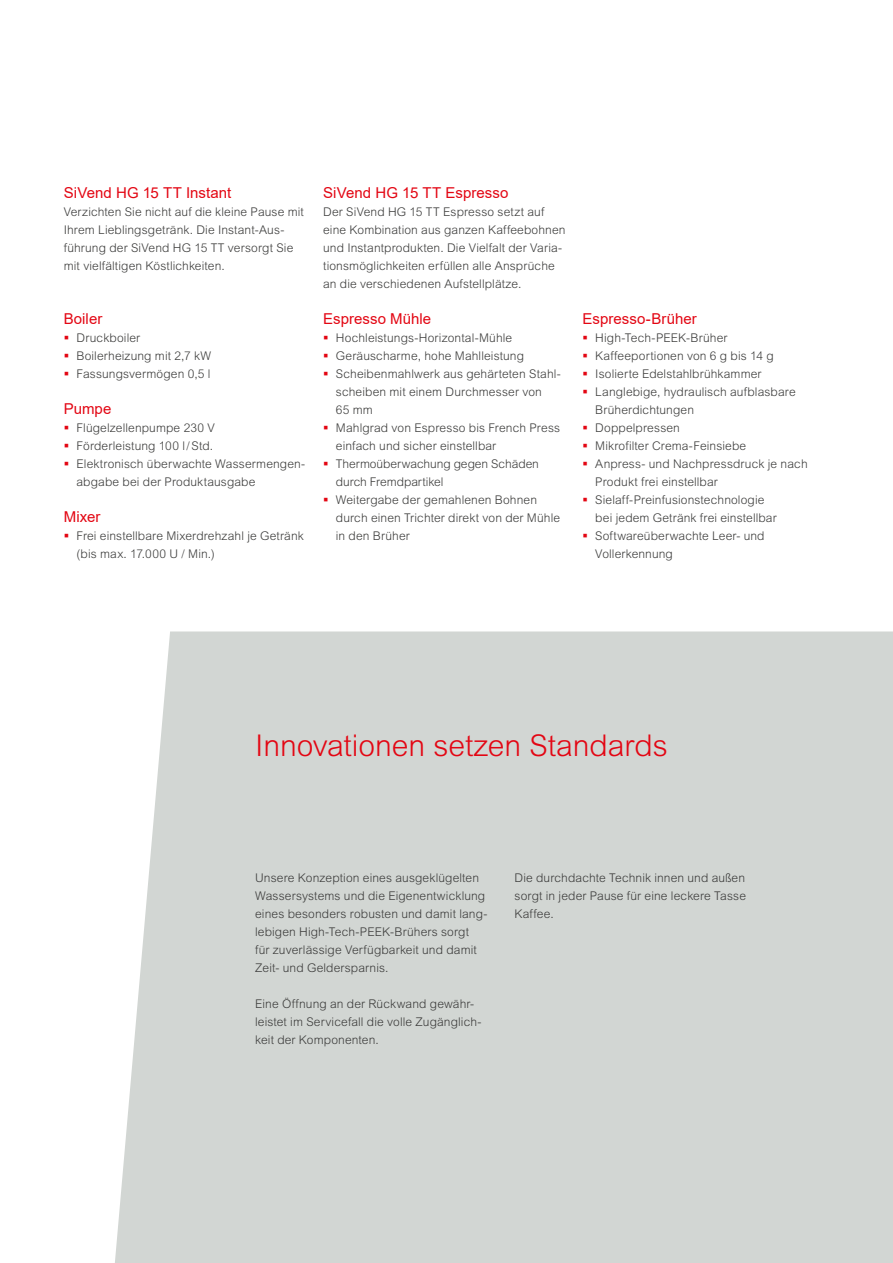
<style>
.page{position:relative;width:893px;height:1263px;background:#fff}
.page>*{position:absolute;margin:0;border:0;box-sizing:border-box;transform-origin:0 0}
.t1{font:300 30px "Arial MT Pro";color:#e30613}
.t2{font:15px "Arial";letter-spacing:.005em;color:#e30613}
.t3{font:300 12px/18px "Arial MT Pro";letter-spacing:.01em;color:#3c3c3b}
</style>
<div class="page">
<div style="left:115px;top:631px;width:778px;height:632px;background:#d2d6d3"></div>
<p class="t2" style="left:64px;top:187px;width:169px">SiVend HG 15 TT Instant</p>
<p class="t3" style="left:64px;top:203px;width:242px">Verzichten Sie nicht auf die kleine Pause mit Ihrem Lieblingsgetränk. Die Instant-Aus&shy;führung der SiVend HG 15 TT versorgt Sie mit vielfältigen Köstlichkeiten.</p>
<p class="t2" style="left:64px;top:313px;width:40px">Boiler</p>
<p class="t3" style="left:77px;top:329px;width:136px">Druckboiler<br>Boilerheizung mit 2,7 kW<br>Fassungsvermögen 0,5 l</p>
<p class="t2" style="left:64px;top:403px;width:49px">Pumpe</p>
<p class="t3" style="left:77px;top:419px;width:230px">Flügelzellenpumpe 230 V<br>Förderleistung 100 l / Std.<br>Elektronisch überwachte Wassermengen&shy;abgabe bei der Produktausgabe</p>
<p class="t2" style="left:64px;top:511px;width:38px">Mixer</p>
<p class="t3" style="left:77px;top:527px;width:229px">Frei einstellbare Mixerdrehzahl je Getränk (bis max. 17.000 U / Min.)</p>
<p class="t2" style="left:323px;top:187px;width:187px">SiVend HG 15 TT Espresso</p>
<p class="t3" style="left:323px;top:203px;width:244px">Der SiVend HG 15 TT Espresso setzt auf eine Kombination aus ganzen Kaffeebohnen und Instantprodukten. Die Vielfalt der Varia&shy;tionsmöglichkeiten erfüllen alle Ansprüche an die verschiedenen Aufstellplätze.</p>
<p class="t2" style="left:323px;top:313px;width:110px">Espresso Mühle</p>
<p class="t3" style="left:336px;top:329px;width:226px">Hochleistungs-Horizontal-Mühle<br>Geräuscharme, hohe Mahlleistung<br>Scheibenmahlwerk aus gehärteten Stahl&shy;scheiben mit einem Durchmesser von<br>65 mm<br>Mahlgrad von Espresso bis French Press einfach und sicher einstellbar<br>Thermoüberwachung gegen Schäden durch Fremdpartikel<br>Weitergabe der gemahlenen Bohnen durch einen Trichter direkt von der Mühle in den Brüher</p>
<p class="t2" style="left:583px;top:313px;width:116px">Espresso-Brüher</p>
<p class="t3" style="left:595px;top:329px;width:214px">High-Tech-PEEK-Brüher<br>Kaffeeportionen von 6 g bis 14 g<br>Isolierte Edelstahlbrühkammer<br>Langlebige, hydraulisch aufblasbare<br>Brüherdichtungen<br>Doppelpressen<br>Mikrofilter Crema-Feinsiebe<br>Anpress- und Nachpressdruck je nach<br>Produkt frei einstellbar<br>Sielaff-Preinfusionstechnologie<br>bei jedem Getränk frei einstellbar<br>Softwareüberwachte Leer- und<br>Vollerkennung</p>
<h1 class="t1" style="left:255px;top:730px;width:414px">Innovationen setzen Standards</h1>
<p class="t3" style="left:255px;top:869px;width:234px">Unsere Konzeption eines ausgeklügelten Wassersystems und die Eigenentwicklung eines besonders robusten und damit lang&shy;lebigen High-Tech-PEEK-Brühers sorgt<br>für zuverlässige Verfügbarkeit und damit Zeit- und Geldersparnis.</p>
<p class="t3" style="left:255px;top:995px;width:228px">Eine Öffnung an der Rückwand gewähr&shy;leistet im Servicefall die volle Zugänglich&shy;keit der Komponenten.</p>
<p class="t3" style="left:514px;top:869px;width:233px;text-align:justify">Die durchdachte Technik innen und außen sorgt in jeder Pause für eine leckere Tasse Kaffee.</p>
</div>
